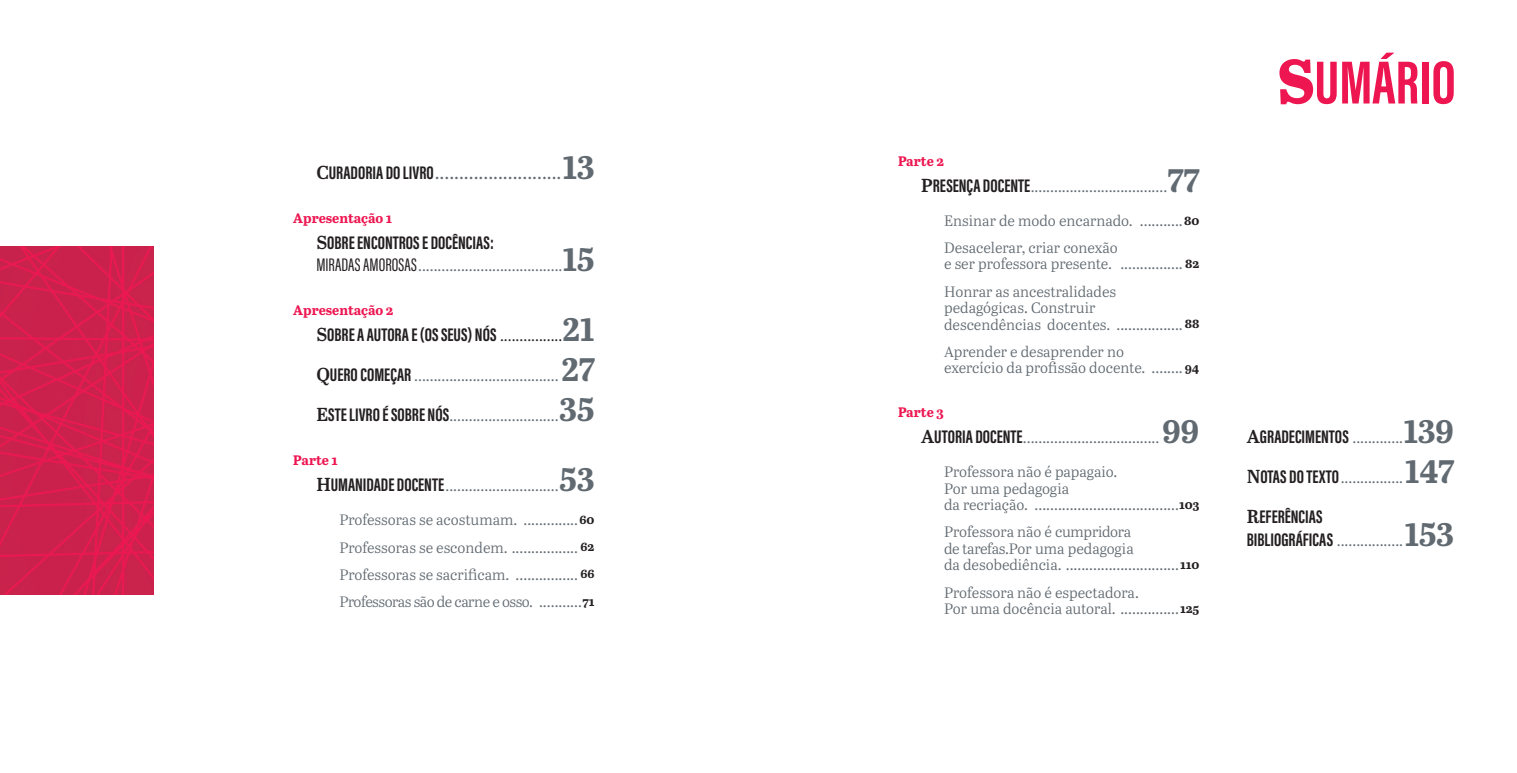
<style>
.page{position:relative;width:1517px;height:773px;background:#fff}
.page>*{position:absolute;margin:0;border:0;box-sizing:border-box;transform-origin:0 0}
.t1{font:700 62.5px "Acumin Pro Extra Cond";color:#ed1651}
.t2{font:700 18.75px "Acumin Pro Extra Cond";color:#231f20}
.Sumário_-_Título_1{font:18.75px "Abril Text Lt";color:#616a71}
.t3{font:15px/16.5px "Abril Text Lt";color:#616a71}
.t4{font:15px "Abril Text Lt";letter-spacing:-.03em;color:#616a71}
.t5{font:700 13.75px "Abril Text";letter-spacing:-.005em;color:#ed1651}
.s1{font-family:"Abril Text";font-weight:600;color:#231f20}
.s2{font-family:"Acumin Pro Extra Cond";font-weight:700;color:#231f20}
.s3{font-family:"Abril Text";font-weight:700;font-size:32.5px}
.s4{font-family:"Abril Text";font-weight:600}
.s5{font-family:"Acumin Pro Extra Cond";font-size:18.75px;color:#231f20}
.s6{font-family:"Abril Text Lt";font-weight:400;font-size:15px}
.s7{font-family:"Abril Text";font-size:32.5px;color:#616a71}
.s8{font-family:"Abril Text";font-weight:600;font-size:18.75px;color:#231f20}
.s9{font-family:"Acumin Pro Extra Cond";font-weight:700;font-size:18.75px;color:#231f20}
.s10{font-family:"Abril Text";font-weight:700;font-size:12.5px;color:#231f20}
.s11{font-family:"Abril Text";font-weight:800}
.s12{font-family:"Abril Text Lt";font-weight:400;font-size:15px;color:#616a71}
</style>
<div class="page">
<img style="left:0;top:247px;width:154px;height:347px">
<p class="Sumário_-_Título_1" style="left:316px;top:159px;width:280px"><span class="s1">C</span><span class="s2">URADORIA DO LIVRO</span>..........................<span class="s3">13</span></p>
<p class="t5" style="left:293px;top:208px;width:100px">Apresentação 1</p>
<p class="t2" style="left:316px;top:231px;width:179px"><span class="s4">S</span>OBRE ENCONTROS E DOCÊNCIAS:</p>
<p class="t3" style="left:316px;top:257px;width:280px"><span class="s5">MIRADAS AMOROSAS</span>.....................................<span class="s3">15</span></p>
<p class="t5" style="left:293px;top:300px;width:102px">Apresentação 2</p>
<p class="t2" style="left:316px;top:323px;width:280px"><span class="s4">S</span>OBRE A AUTORA E (OS SEUS) NÓS <span class="s6">................</span><span class="s7">21</span></p>
<p class="t3" style="left:316px;top:367px;width:280px"><span class="s8">Q</span><span class="s9">UERO COMEÇAR</span> ..................................... <span class="s3">27</span></p>
<p class="t3" style="left:316px;top:407px;width:280px"><span class="s8">E</span><span class="s9">STE LIVRO É SOBRE NÓS</span>............................<span class="s3">35</span></p>
<p class="t5" style="left:293px;top:450px;width:46px">Parte 1</p>
<p class="t3" style="left:316px;top:477px;width:280px"><span class="s8">H</span><span class="s9">UMANIDADE DOCENTE</span>.............................<span class="s3">53</span></p>
<p class="t3" style="left:339px;top:511px;width:257px">Professoras se acostumam. ..............<span class="s10">60</span></p>
<p class="t3" style="left:339px;top:538px;width:257px">Professoras se escondem. ................. <span class="s10">62</span></p>
<p class="t3" style="left:339px;top:565px;width:257px">Professoras se sacrificam. ................ <span class="s10">66</span></p>
<p class="t4" style="left:339px;top:590px;width:257px">Professoras são de carne e osso. ...........<span class="s10">71</span></p>
<p class="t5" style="left:898px;top:150px;width:47px">Parte 2</p>
<p class="t3" style="left:921px;top:177px;width:280px"><span class="s8">P</span><span class="s9">RESENÇA DOCENTE</span>...................................<span class="s3">77</span></p>
<p class="t3" style="left:944px;top:211px;width:257px">Ensinar de modo encarnado. ...........<span class="s10">80</span></p>
<p class="t3" style="left:944px;top:239px;width:257px">Desacelerar, criar conexão<br>e ser professora presente. ................ <span class="s10">82</span></p>
<p class="t3" style="left:944px;top:282px;width:257px">Honrar as ancestralidades pedagógicas. Construir<br>descendências docentes. ................. <span class="s10">88</span></p>
<p class="t3" style="left:944px;top:342px;width:257px">Aprender e desaprender no<br>exercício da profissão docente. ........ <span class="s10">94</span></p>
<p class="t5" style="left:898px;top:402px;width:47px">Parte 3</p>
<p class="t3" style="left:921px;top:428px;width:280px"><span class="s8">A</span><span class="s9">UTORIA DOCENTE</span>................................... <span class="s3">99</span></p>
<p class="t3" style="left:944px;top:463px;width:257px">Professora não é papagaio.<br>Por uma pedagogia<br>da recriação. .....................................<span class="s10">103</span></p>
<p class="t3" style="left:944px;top:523px;width:257px">Professora não é cumpridora<br>de tarefas.Por uma pedagogia<br>da desobediência. .............................<span class="s10">110</span></p>
<p class="t3" style="left:944px;top:583px;width:257px">Professora não é espectadora.<br>Por uma docência autoral. ...............<span class="s10">125</span></p>
<p class="t1" style="left:1277px;top:44px;width:180px"><span class="s11">S</span>UMÁRIO</p>
<p class="t2" style="left:1246px;top:425px;width:209px"><span class="s4">A</span>GRADECIMENTOS <span class="s12">.............</span><span class="s7">139</span></p>
<p class="t3" style="left:1246px;top:469px;width:209px"><span class="s8">N</span><span class="s9">OTAS DO TEXTO</span>................<span class="s3">147</span></p>
<p class="t2" style="left:1246px;top:505px;width:77px"><span class="s4">R</span>EFERÊNCIAS</p>
<p class="t3" style="left:1246px;top:531px;width:209px"><span class="s9">BIBLIOGRÁFICAS</span> .................<span class="s3">153</span></p>
</div>
